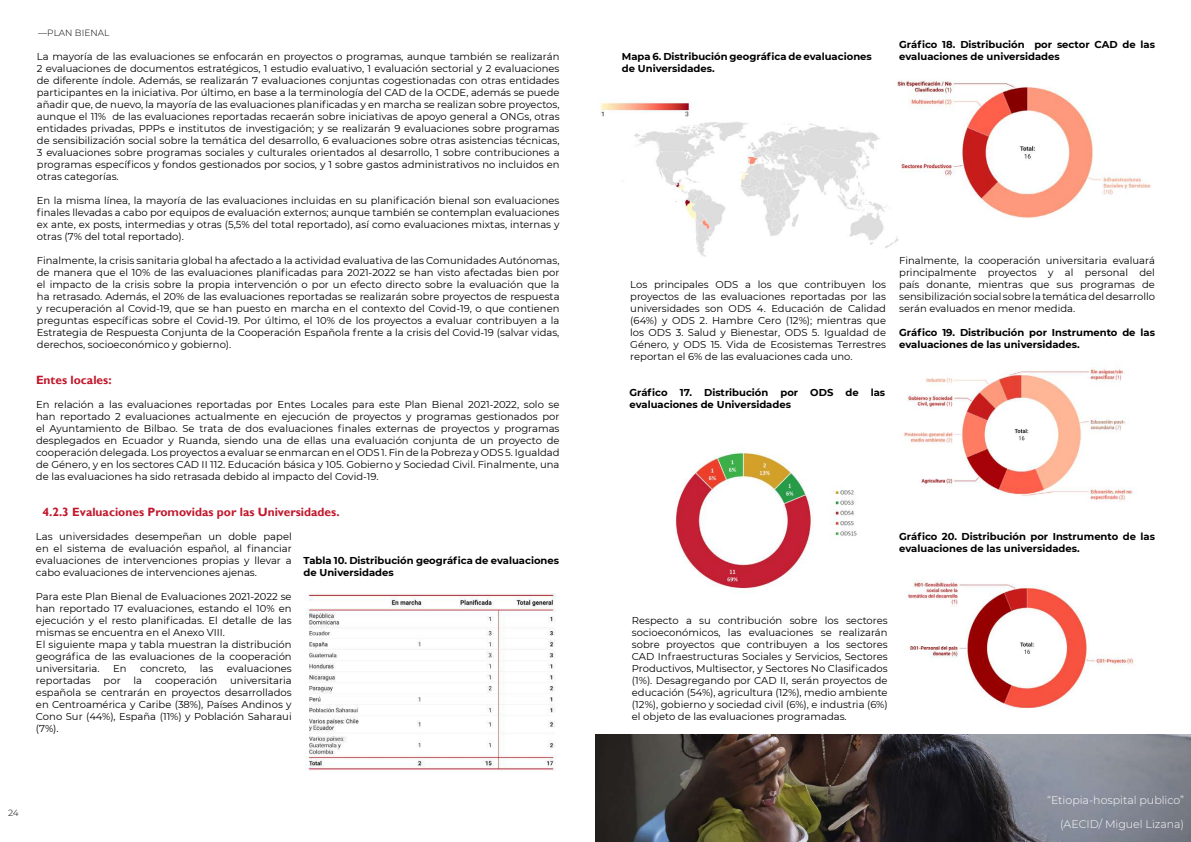
<style>
.page{position:relative;width:1191px;height:842px;background:#fff}
.page>*{position:absolute;margin:0;border:0;box-sizing:border-box;transform-origin:0 0}
.t1{font:700 12px "Gill Sans";color:#c1182d}
.t2{font:300 11px/24px "Montserrat";color:#fff;text-align:right}
.t3{font:10px/12px "Montserrat";color:#000;text-align:justify}
.t4{font:700 10px/12px "Montserrat";color:#000}
.t5{font:300 9px "Montserrat";color:#000}
</style>
<div class="page">
<img style="left:306px;top:593px;width:251px;height:178px">
<img style="left:600px;top:102px;width:298px;height:155px">
<img style="left:675px;top:450px;width:182px;height:143px">
<img style="left:903px;top:368px;width:231px;height:134px">
<img style="left:906px;top:580px;width:229px;height:129px">
<img style="left:893px;top:80px;width:259px;height:148px">
<img style="left:595px;top:735px;width:596px;height:107px">
<p class="t5" style="left:38px;top:27px;width:72px">—PLAN BIENAL</p>
<p class="t3" style="left:37px;top:50px;width:524px">La mayoría de las evaluaciones se enfocarán en proyectos o programas, aunque también se realizarán 2 evaluaciones de documentos estratégicos, 1 estudio evaluativo, 1 evaluación sectorial y 2 evaluaciones de diferente índole. Además, se realizarán 7 evaluaciones conjuntas cogestionadas con otras entidades participantes en la iniciativa. Por último, en base a la terminología del CAD de la OCDE, además se puede añadir que, de nuevo, la mayoría de las evaluaciones planificadas y en marcha se realizan sobre proyectos, aunque el 11% de las evaluaciones reportadas recaerán sobre iniciativas de apoyo general a ONGs, otras entidades privadas, PPPs e institutos de investigación; y se realizarán 9 evaluaciones sobre programas de sensibilización social sobre la temática del desarrollo, 6 evaluaciones sobre otras asistencias técnicas, 3 evaluaciones sobre programas sociales y culturales orientados al desarrollo, 1 sobre contribuciones a programas específicos y fondos gestionados por socios, y 1 sobre gastos administrativos no incluidos en otras categorías.</p>
<p class="t3" style="left:37px;top:194px;width:524px">En la misma línea, la mayoría de las evaluaciones incluidas en su planificación bienal son evaluaciones finales llevadas a cabo por equipos de evaluación externos; aunque también se contemplan evaluaciones ex ante, ex posts, intermedias y otras (5,5% del total reportado), así como evaluaciones mixtas, internas y otras (7% del total reportado).</p>
<p class="t3" style="left:37px;top:254px;width:524px">Finalmente, la crisis sanitaria global ha afectado a la actividad evaluativa de las Comunidades Autónomas, de manera que el 10% de las evaluaciones planificadas para 2021-2022 se han visto afectadas bien por el impacto de la crisis sobre la propia intervención o por un efecto directo sobre la evaluación que la ha retrasado. Además, el 20% de las evaluaciones reportadas se realizarán sobre proyectos de respuesta y recuperación al Covid-19, que se han puesto en marcha en el contexto del Covid-19, o que contienen preguntas específicas sobre el Covid-19. Por último, el 10% de los proyectos a evaluar contribuyen a la Estrategia de Respuesta Conjunta de la Cooperación Española frente a la crisis del Covid-19 (salvar vidas, derechos, socioeconómico y gobierno).</p>
<p class="t1" style="left:36px;top:373px;width:77px">Entes locales:</p>
<p class="t3" style="left:36px;top:398px;width:525px">En relación a las evaluaciones reportadas por Entes Locales para este Plan Bienal 2021-2022, solo se han reportado 2 evaluaciones actualmente en ejecución de proyectos y programas gestionados por el Ayuntamiento de Bilbao. Se trata de dos evaluaciones finales externas de proyectos y programas desplegados en Ecuador y Ruanda, siendo una de ellas una evaluación conjunta de un proyecto de cooperación delegada. Los proyectos a evaluar se enmarcan en el ODS 1. Fin de la Pobreza y ODS 5. Igualdad de Género, y en los sectores CAD II 112. Educación básica y 105. Gobierno y Sociedad Civil. Finalmente, una de las evaluaciones ha sido retrasada debido al impacto del Covid-19.</p>
<p class="t1" style="left:43px;top:505px;width:298px">4.2.3 Evaluaciones Promovidas por las Universidades.</p>
<p class="t4" style="left:303px;top:554px;width:257px">Tabla 10. Distribución geográfica de evaluaciones de Universidades</p>
<p class="t3" style="left:36px;top:530px;width:257px">Las universidades desempeñan un doble papel en el sistema de evaluación español, al financiar evaluaciones de intervenciones propias y llevar a cabo evaluaciones de intervenciones ajenas.</p>
<p class="t3" style="left:36px;top:590px;width:257px;text-align:left">Para este Plan Bienal de Evaluaciones 2021-2022 se han reportado 17 evaluaciones, estando el 10% en ejecución y el resto planificadas. El detalle de las mismas se encuentra en el Anexo VIII.<br>El siguiente mapa y tabla muestran la distribución geográfica de las evaluaciones de la cooperación universitaria.</p>
<p class="t3" style="left:113px;top:662px;width:15px">En</p>
<p class="t3" style="left:140px;top:662px;width:48px">concreto,</p>
<p class="t3" style="left:200px;top:662px;width:15px">las</p>
<p class="t3" style="left:227px;top:662px;width:66px">evaluaciones</p>
<p class="t3" style="left:36px;top:674px;width:257px;text-indent:194px">universitaria española se centrarán en proyectos desarrollados en Centroamérica y Caribe (38%), Países Andinos y Cono Sur (44%), España (11%) y Población Saharaui (7%).</p>
<p class="t3" style="left:36px;top:674px;width:56px">reportadas</p>
<p class="t3" style="left:104px;top:674px;width:19px">por</p>
<p class="t3" style="left:134px;top:674px;width:10px">la</p>
<p class="t3" style="left:155px;top:674px;width:64px">cooperación</p>
<p class="t5" style="left:8px;top:807px;width:12px">24</p>
<p class="t4" style="left:622px;top:50px;width:252px">Mapa 6. Distribución geográfica de evaluaciones de Universidades.</p>
<p class="t4" style="left:899px;top:38px;width:257px">Gráfico 18. Distribución por sector CAD de las evaluaciones de universidades</p>
<p class="t3" style="left:630px;top:278px;width:257px">Los principales ODS a los que contribuyen los proyectos de las evaluaciones reportadas por las universidades son ODS 4. Educación de Calidad (64%) y ODS 2. Hambre Cero (12%); mientras que los ODS 3. Salud y Bienestar, ODS 5. Igualdad de Género, y ODS 15. Vida de Ecosistemas Terrestres reportan el 6% de las evaluaciones cada uno.</p>
<p class="t4" style="left:629px;top:386px;width:257px">Gráfico 17. Distribución por ODS de las evaluaciones de Universidades</p>
<p class="t3" style="left:899px;top:254px;width:257px">Finalmente, la cooperación universitaria evaluará principalmente proyectos y al personal del país donante, mientras que sus programas de sensibilización social sobre la temática del desarrollo serán evaluados en menor medida.</p>
<p class="t4" style="left:899px;top:326px;width:257px">Gráfico 19. Distribución por Instrumento de las evaluaciones de las universidades.</p>
<p class="t4" style="left:899px;top:530px;width:257px">Gráfico 20. Distribución por Instrumento de las evaluaciones de las universidades.</p>
<p class="t3" style="left:632px;top:614px;width:257px">Respecto a su contribución sobre los sectores socioeconómicos, las evaluaciones se realizarán sobre proyectos que contribuyen a los sectores CAD Infraestructuras Sociales y Servicios, Sectores Productivos, Multisector, y Sectores No Clasificados (1%). Desagregando por CAD II, serán proyectos de educación (54%), agricultura (12%), medio ambiente (12%), gobierno y sociedad civil (6%), e industria (6%) el objeto de las evaluaciones programadas.</p>
<p class="t2" style="left:1047px;top:788px;width:138px">“Etiopia-hospital publico” (AECID/ Miguel Lizana)</p>
</div>
